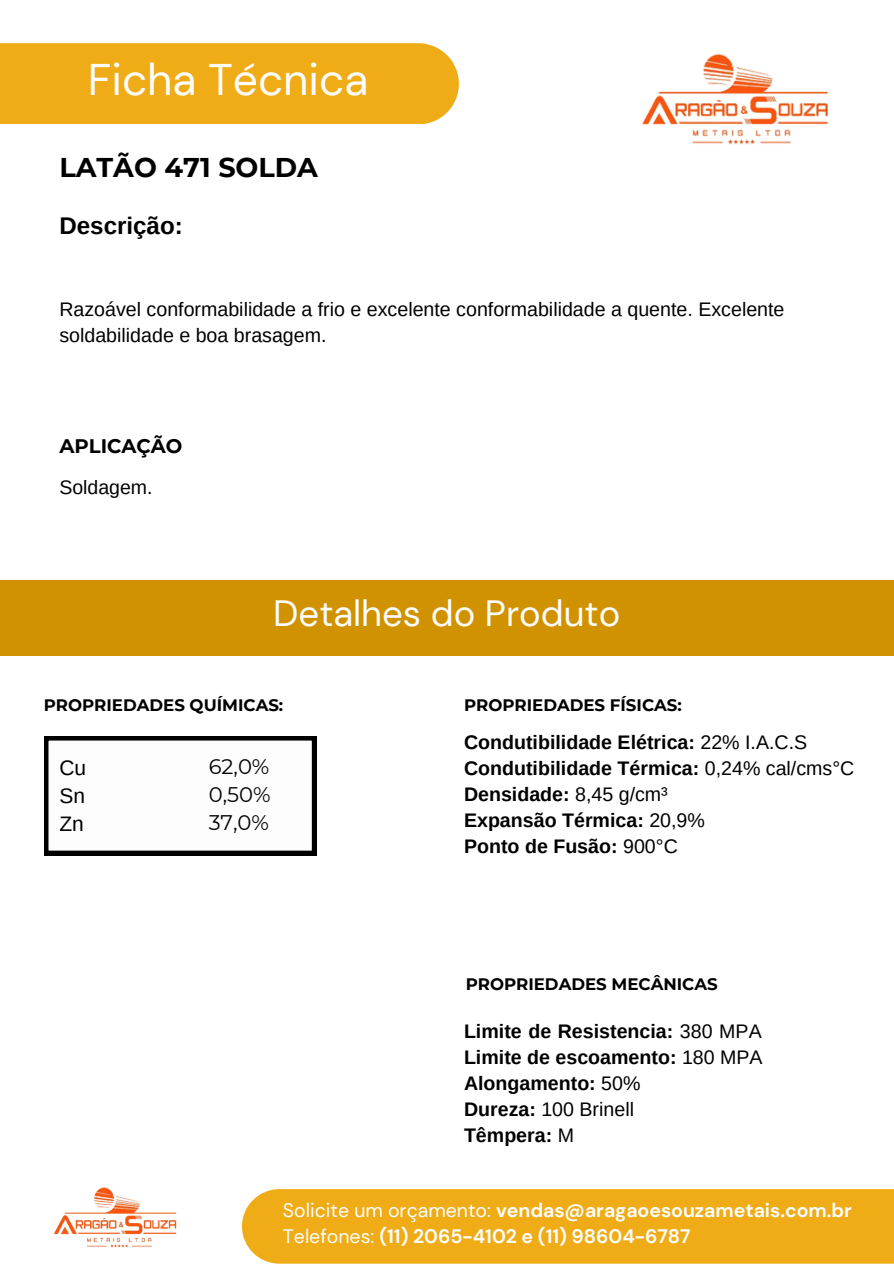
<style>
.page{position:relative;width:894px;height:1264px;background:#fff}
.page>*{position:absolute;margin:0;border:0;box-sizing:border-box;transform-origin:0 0}
.t1{font:44.25px "DM Sans";color:#fdfdfd}
.t2{font:36.45px "DM Sans";color:#fdfdfd}
.t3{font:700 27.15px "Montserrat";color:#000}
.t4{font:700 24.15px "Arimo";color:#000}
.t5{font:21.15px/28.2px "Montserrat";color:#000;text-align:justify}
.t6{font:21px/28.2px "Arimo";color:#000;text-align:justify}
.t7{font:700 19.65px/26px "Arimo";color:#000}
.t8{font:19.65px/26px "Arimo";color:#000}
.t9{font:700 19.65px "Montserrat";color:#000}
.t10{font:700 19.5px/26px "DM Sans";color:#fdfdfd}
.t11{font:19.5px "Arimo";color:#000}
.t12{font:700 16.65px "Montserrat";color:#000}
.s1{font-weight:400}
</style>
<div class="page">
<img style="left:53px;top:1187px;width:124px;height:61px">
<img style="left:642px;top:53px;width:186px;height:92px">
<div style="left:0;top:43px;width:458px;height:81px;background:#efac16"></div>
<div style="left:39px;top:731px;width:282px;height:128px;border:9px solid #000"></div>
<div style="left:242px;top:1189px;width:651px;height:74px;background:#efac16"></div>
<div style="left:0;top:580px;width:893px;height:76px;background:#d19200"></div>
<h1 class="t1" style="left:88px;top:51px;width:282px">Ficha Técnica</h1>
<h3 class="t3" style="left:59px;top:151px;width:260px">LATÃO 471 SOLDA</h3>
<p class="t4" style="left:59px;top:212px;width:125px">Descrição:</p>
<p class="t8" style="left:59px;top:296px;width:726px">Razoável conformabilidade a frio e excelente conformabilidade a quente. Excelente soldabilidade e boa brasagem.</p>
<p class="t9" style="left:59px;top:434px;width:124px">APLICAÇÃO</p>
<p class="t11" style="left:59px;top:477px;width:95px">Soldagem.</p>
<h2 class="t2" style="left:273px;top:589px;width:348px">Detalhes do Produto</h2>
<p class="t12" style="left:44px;top:694px;width:241px">PROPRIEDADES QUÍMICAS:</p>
<p class="t12" style="left:464px;top:694px;width:219px">PROPRIEDADES FÍSICAS:</p>
<p class="t6" style="left:59px;top:753px;width:28px">Cu Sn Zn</p>
<p class="t5" style="left:209px;top:752px;width:63px">62,0% 0,50% 37,0%</p>
<p class="t7" style="left:464px;top:729px;width:392px">Condutibilidade Elétrica: <span class="s1">22% I.A.C.S<br></span>Condutibilidade Térmica: <span class="s1">0,24% cal/cms°C<br></span>Densidade: <span class="s1">8,45 g/cm³<br></span>Expansão Térmica: <span class="s1">20,9%<br></span>Ponto de Fusão: <span class="s1">900°C</span></p>
<p class="t12" style="left:465px;top:974px;width:253px">PROPRIEDADES MECÂNICAS</p>
<p class="t7" style="left:464px;top:1018px;width:300px">Limite de Resistencia: <span class="s1">380 MPA<br></span>Limite de escoamento: <span class="s1">180 MPA<br></span>Alongamento: <span class="s1">50%<br></span>Dureza: <span class="s1">100 Brinell<br></span>Têmpera: <span class="s1">M</span></p>
<p class="t10" style="left:283px;top:1197px;width:570px"><span class="s1">Solicite um orçamento:</span> vendas@aragaoesouzametais.com.br<br><span class="s1">Telefones:</span> (11) 2065-4102 e (11) 98604-6787</p>
</div>
